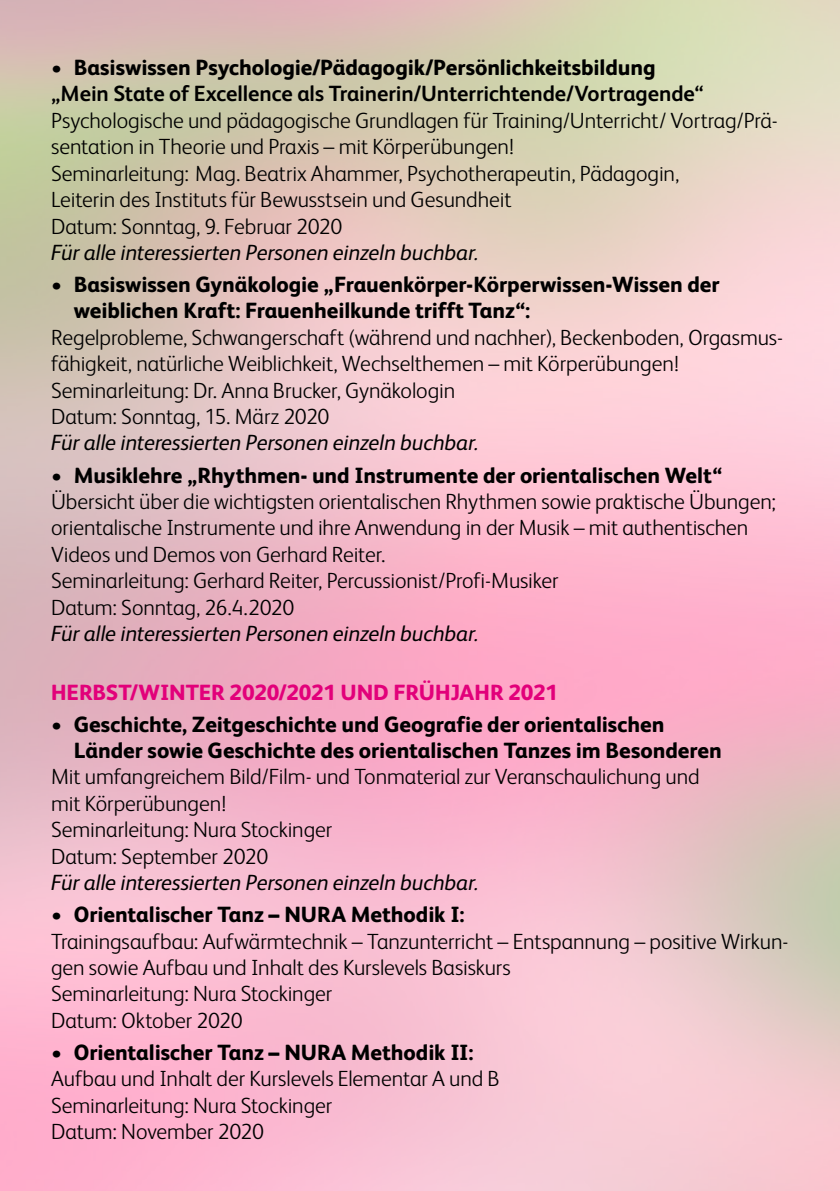
<style>
.page{position:relative;width:840px;height:1191px;background:#fff}
.page>*{position:absolute;margin:0;border:0;box-sizing:border-box;transform-origin:0 0}
.Fliesst_11pt-reg{font:300 22px/26.4px "FS Albert";letter-spacing:-.005em;color:#000}
.Seminartitel{font:800 22px/26.4px "FS Albert";letter-spacing:-.005em;color:#000}
.Fliesst_11pt-reg-2{font:italic 22px/26.4px "FS Albert";letter-spacing:-.01em;color:#000}
.Fliesst_11pt-reg-3{font:700 22px "FS Albert";letter-spacing:-.005em;color:#000}
.Fliesst_11pt-reg-4{font:800 22px "FS Albert";letter-spacing:-.005em;color:#e2007a}
.s1{font-weight:300;font-style:normal}
</style>
<div class="page">
<p class="Seminartitel" style="left:51px;top:54px;width:605px">• Basiswissen Psychologie/Pädagogik/Persönlichkeitsbildung</p>
<p class="Fliesst_11pt-reg-3" style="left:51px;top:81px;width:654px">„Mein State of Excellence als Trainerin/Unterrichtende/Vortragende“</p>
<p class="Fliesst_11pt-reg" style="left:51px;top:107px;width:727px">Psychologische und pädagogische Grundlagen für Training/Unterricht/ Vortrag/Prä&shy;sentation in Theorie und Praxis – mit Körperübungen!</p>
<p class="Fliesst_11pt-reg" style="left:51px;top:160px;width:629px">Seminarleitung: Mag. Beatrix Ahammer, Psychotherapeutin, Pädagogin,</p>
<p class="Fliesst_11pt-reg" style="left:51px;top:186px;width:462px">Leiterin des Instituts für Bewusstsein und Gesundheit</p>
<p class="Fliesst_11pt-reg-2" style="left:51px;top:213px;width:428px"><span class="s1">Datum: Sonntag, 9. Februar 2020<br></span>Für alle interessierten Personen einzeln buchbar.</p>
<p class="Seminartitel" style="left:74px;top:271px;width:647px;text-indent:-23px">• Basiswissen Gynäkologie „Frauenkörper-Körperwissen-Wissen der weiblichen Kraft: Frauenheilkunde trifft Tanz“:</p>
<p class="Fliesst_11pt-reg" style="left:51px;top:324px;width:733px">Regelprobleme, Schwangerschaft (während und nachher), Beckenboden, Orgasmus&shy;fähigkeit, natürliche Weiblichkeit, Wechselthemen – mit Körperübungen!</p>
<p class="Fliesst_11pt-reg" style="left:51px;top:377px;width:405px">Seminarleitung: Dr. Anna Brucker, Gynäkologin</p>
<p class="Fliesst_11pt-reg-2" style="left:51px;top:403px;width:428px"><span class="s1">Datum: Sonntag, 15. März 2020<br></span>Für alle interessierten Personen einzeln buchbar.</p>
<p class="Seminartitel" style="left:51px;top:461px;width:672px">• Musiklehre „Rhythmen- und Instrumente der orientalischen Welt“</p>
<p class="Fliesst_11pt-reg" style="left:51px;top:488px;width:726px">Übersicht über die wichtigsten orientalischen Rhythmen sowie praktische Übungen; orientalische Instrumente und ihre Anwendung in der Musik – mit authentischen<br>Videos und Demos von Gerhard Reiter.</p>
<p class="Fliesst_11pt-reg" style="left:51px;top:567px;width:508px">Seminarleitung: Gerhard Reiter, Percussionist/Profi-Musiker</p>
<p class="Fliesst_11pt-reg" style="left:51px;top:594px;width:244px">Datum: Sonntag, 26.4.2020</p>
<p class="Fliesst_11pt-reg-2" style="left:51px;top:620px;width:428px">Für alle interessierten Personen einzeln buchbar.</p>
<p class="Fliesst_11pt-reg-4" style="left:51px;top:679px;width:508px">HERBST/WINTER 2020/2021 UND FRÜHJAHR 2021</p>
<p class="Seminartitel" style="left:74px;top:710px;width:649px;text-indent:-23px">• Geschichte, Zeitgeschichte und Geografie der orientalischen<br>Länder sowie Geschichte des orientalischen Tanzes im Besonderen</p>
<p class="Fliesst_11pt-reg" style="left:51px;top:763px;width:649px">Mit umfangreichem Bild/Film- und Tonmaterial zur Veranschaulichung und mit Körperübungen!</p>
<p class="Fliesst_11pt-reg" style="left:51px;top:816px;width:282px">Seminarleitung: Nura Stockinger</p>
<p class="Fliesst_11pt-reg-2" style="left:51px;top:843px;width:428px"><span class="s1">Datum: September 2020<br></span>Für alle interessierten Personen einzeln buchbar.</p>
<p class="Seminartitel" style="left:51px;top:901px;width:414px">• Orientalischer Tanz – NURA Methodik I:</p>
<p class="Fliesst_11pt-reg" style="left:51px;top:927px;width:738px">Trainingsaufbau: Aufwärmtechnik – Tanzunterricht – Entspannung – positive Wirkun&shy;gen sowie Aufbau und Inhalt des Kurslevels Basiskurs</p>
<p class="Fliesst_11pt-reg" style="left:51px;top:980px;width:282px">Seminarleitung: Nura Stockinger</p>
<p class="Fliesst_11pt-reg" style="left:51px;top:1007px;width:193px">Datum: Oktober 2020</p>
<p class="Seminartitel" style="left:51px;top:1038px;width:423px">• Orientalischer Tanz – NURA Methodik II:</p>
<p class="Fliesst_11pt-reg" style="left:51px;top:1065px;width:450px">Aufbau und Inhalt der Kurslevels Elementar A und B</p>
<p class="Fliesst_11pt-reg" style="left:51px;top:1091px;width:282px">Seminarleitung: Nura Stockinger</p>
<p class="Fliesst_11pt-reg" style="left:51px;top:1118px;width:214px">Datum: November 2020</p>
</div>
